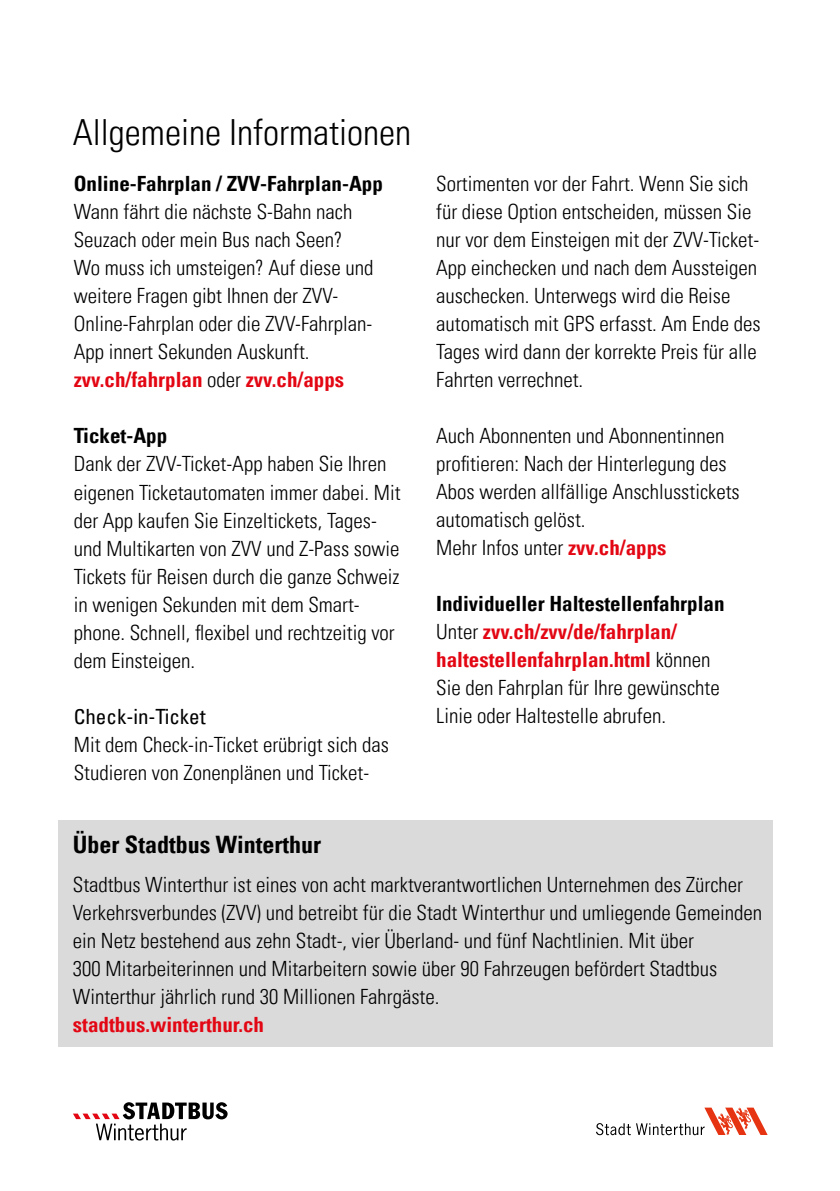
<style>
.page{position:relative;width:840px;height:1191px;background:#fff}
.page>*{position:absolute;margin:0;border:0;box-sizing:border-box;transform-origin:0 0}
.t1{font:300 condensed 36px "Univers LT Pro";color:#000}
.t2{font:700 condensed 24px "Univers LT Pro";color:#000}
.t3{font:300 condensed 21px/28px "Univers LT Pro";color:#000}
.t4{font:700 condensed 21px "Univers LT Pro";color:#000}
.t5{font:700 condensed 21px "Univers LT Pro";color:#e30613}
.t6{font:condensed 21px "Univers LT Pro";color:#000}
.s1{font-weight:700;color:#e30613}
.s2{font-weight:700}
</style>
<div class="page">
<div style="left:58px;top:820px;width:713px;height:227px;background:#dadada"></div>
<svg style="left:596px;top:1107px;width:171px;height:28px"></svg>
<svg style="left:73px;top:1102px;width:154px;height:38px"></svg>
<h1 class="t1" style="left:73px;top:108px;width:339px">Allgemeine Informationen</h1>
<p class="t4" style="left:74px;top:171px;width:310px">Online-Fahrplan / ZVV-Fahrplan-App</p>
<p class="t3" style="left:74px;top:197px;width:301px">Wann fährt die nächste S-Bahn nach Seuzach oder mein Bus nach Seen?<br>Wo muss ich umsteigen? Auf diese und weitere Fragen gibt Ihnen der ZVV-Online-Fahrplan oder die ZVV-Fahrplan-App innert Sekunden Auskunft. <span class="s1">zvv.ch/fahrplan</span> oder <span class="s1">zvv.ch/apps</span></p>
<p class="t4" style="left:74px;top:423px;width:95px">Ticket-App</p>
<p class="t3" style="left:74px;top:449px;width:328px">Dank der ZVV-Ticket-App haben Sie Ihren eigenen Ticketautomaten immer dabei. Mit der App kaufen Sie Einzeltickets, Tages&shy;und Multikarten von ZVV und Z-Pass sowie Tickets für Reisen durch die ganze Schweiz in wenigen Sekunden mit dem Smart&shy;phone. Schnell, flexibel und rechtzeitig vor dem Einsteigen.</p>
<p class="t6" style="left:74px;top:703px;width:133px">Check-in-Ticket</p>
<p class="t3" style="left:74px;top:729px;width:317px">Mit dem Check-in-Ticket erübrigt sich das<br>Studieren von Zonenplänen und Ticket-</p>
<p class="t3" style="left:436px;top:169px;width:326px">Sortimenten vor der Fahrt. Wenn Sie sich für diese Option entscheiden, müssen Sie nur vor dem Einsteigen mit der ZVV-Ticket-App einchecken und nach dem Aussteigen auschecken. Unterwegs wird die Reise automatisch mit GPS erfasst. Am Ende des Tages wird dann der korrekte Preis für alle Fahrten verrechnet.</p>
<p class="t3" style="left:436px;top:421px;width:305px">Auch Abonnenten und Abonnentinnen profitieren: Nach der Hinterlegung des Abos werden allfällige Anschlusstickets automatisch gelöst.<br>Mehr Infos unter <span class="s1">zvv.ch/apps</span></p>
<p class="t3" style="left:436px;top:589px;width:290px"><span class="s2">Individueller Haltestellenfahrplan </span>Unter <span class="s1">zvv.ch/zvv/de/fahrplan/ haltestellenfahrplan.html</span> können Sie den Fahrplan für Ihre gewünschte Linie oder Haltestelle abrufen.</p>
<p class="t2" style="left:73px;top:830px;width:249px">Über Stadtbus Winterthur</p>
<p class="t3" style="left:73px;top:869px;width:690px">Stadtbus Winterthur ist eines von acht marktverantwortlichen Unternehmen des Zürcher Verkehrsverbundes (ZVV) und betreibt für die Stadt Winterthur und umliegende Gemeinden ein Netz bestehend aus zehn Stadt-, vier Überland- und fünf Nachtlinien. Mit über<br>300 Mitarbeiterinnen und Mitarbeitern sowie über 90 Fahrzeugen befördert Stadtbus Winterthur jährlich rund 30 Millionen Fahrgäste.</p>
<p class="t5" style="left:73px;top:1011px;width:193px">stadtbus.winterthur.ch</p>
</div>
